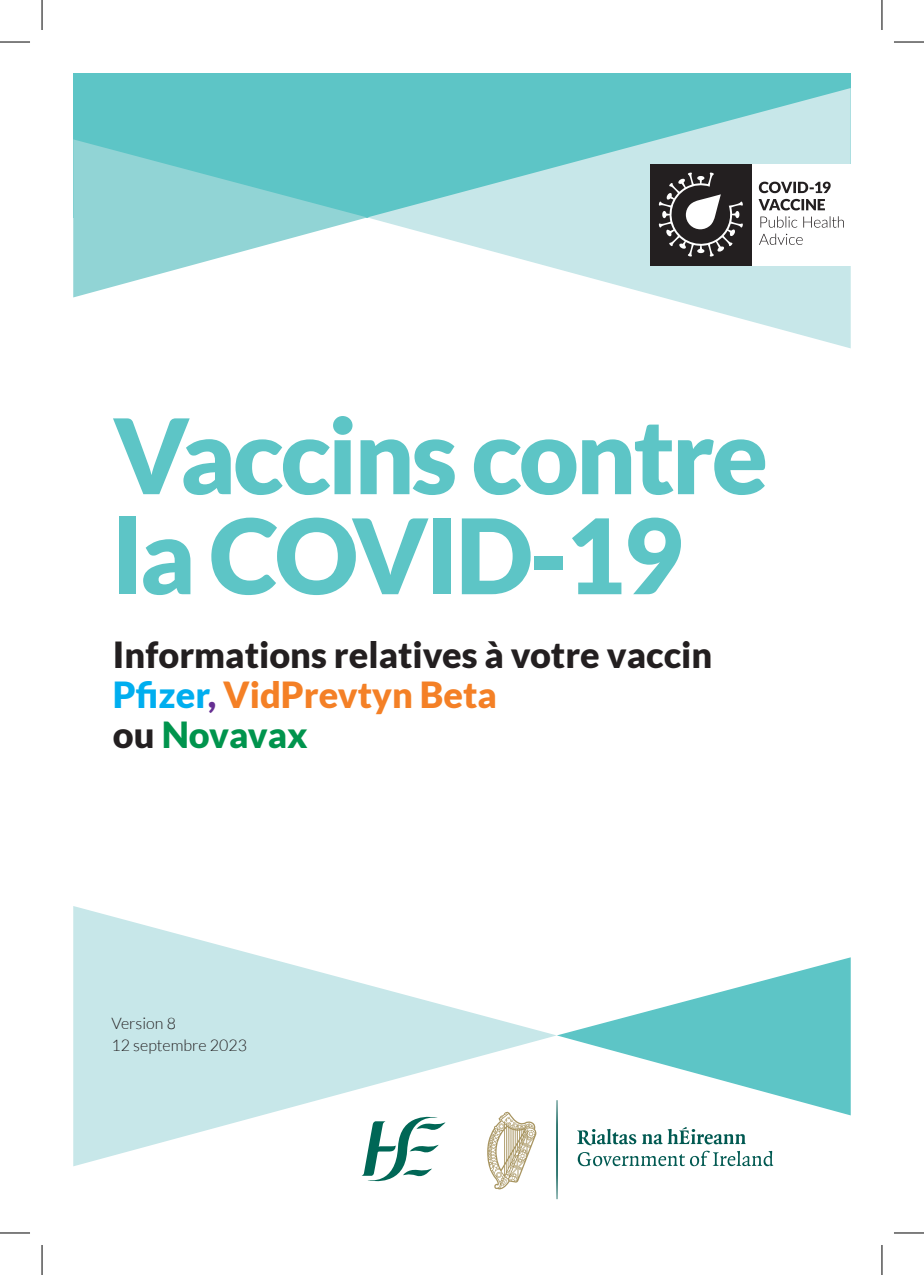
<style>
.page{position:relative;width:924px;height:1275px;background:#fff}
.page>*{position:absolute;margin:0;border:0;box-sizing:border-box;transform-origin:0 0}
.t1{font:900 104px/100px "Lato";letter-spacing:-.03em;color:#5dc5c6}
.t2{font:900 36px/40px "Lato";color:#231f20}
.t3{font:300 16px "Lato";color:#231f20}
.s1{color:#00aeef}
.s2{color:#662f92}
.s3{color:#f48026}
.s4{color:#00944d}
</style>
<div class="page">
<svg style="left:73px;top:906px;width:483px;height:260px;fill:#c7e7e9"></svg>
<div style="left:73px;top:73px;width:777px;height:144px;background:#5dc5c6"></div>
<svg style="left:367px;top:88px;width:483px;height:260px"></svg>
<svg style="left:73px;top:139px;width:294px;height:158px"></svg>
<div style="left:751px;top:164px;width:101px;height:101px;background:#fff"></div>
<svg style="left:758px;top:182px;width:85px;height:63px"></svg>
<div style="left:650px;top:164px;width:101px;height:101px;background:#231f20"></div>
<svg style="left:658px;top:173px;width:84px;height:83px"></svg>
<svg style="left:556px;top:957px;width:294px;height:242px"></svg>
<svg style="left:486px;top:1111px;width:50px;height:78px"></svg>
<svg style="left:361px;top:1116px;width:84px;height:65px"></svg>
<hr style="left:0;top:42px;width:30px;height:1px;background:#000">
<hr style="left:893px;top:42px;width:30px;height:1px;background:#000">
<hr style="left:0;top:1232px;width:30px;height:1px;background:#000">
<hr style="left:893px;top:1232px;width:30px;height:1px;background:#000">
<hr style="left:42px;top:0;width:1px;height:30px;background:#000">
<hr style="left:42px;top:1245px;width:1px;height:30px;background:#000">
<hr style="left:881px;top:0;width:1px;height:30px;background:#000">
<hr style="left:881px;top:1245px;width:1px;height:30px;background:#000">
<p class="t1" style="left:113px;top:404px;width:656px">Vaccins contre la COVID-19</p>
<p class="t2" style="left:113px;top:634px;width:600px">Informations relatives à votre vaccin<br><span class="s1">Pfizer</span><span class="s2">,</span> <span class="s3">VidPrevtyn Beta<br></span>ou <span class="s4">Novavax</span></p>
<p class="t3" style="left:112px;top:1014px;width:66px">Version 8</p>
<p class="t3" style="left:112px;top:1036px;width:137px">12 septembre 2023</p>
</div>
